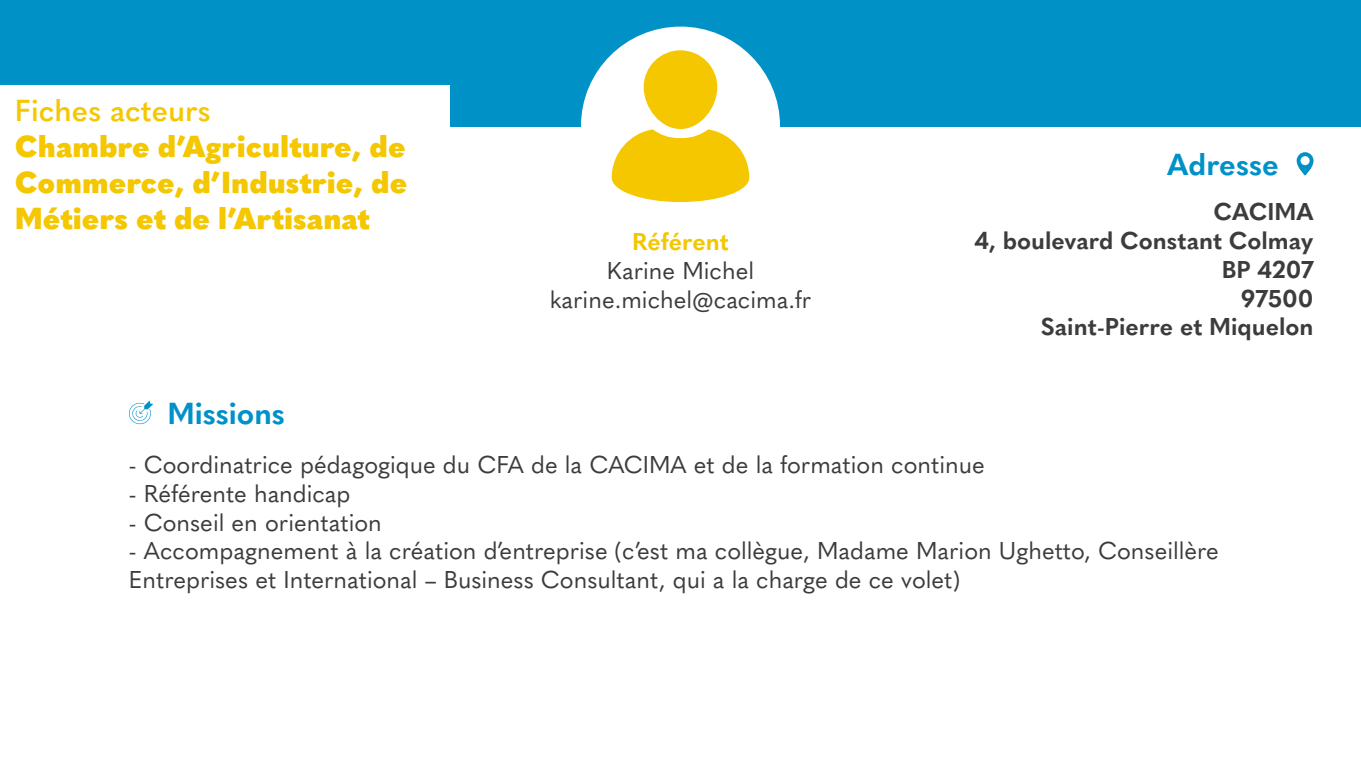
<style>
.page{position:relative;width:1361px;height:766px;background:#fff}
.page>*{position:absolute;margin:0;border:0;box-sizing:border-box;transform-origin:0 0}
.t1{font:900 30px/36px "Quasimoda";color:#f4c700;text-align:justify}
.t2{font:700 30px "Quasimoda";color:#0091c8}
.t3{font:600 30px "Quasimoda";color:#f4c700}
.t4{font:24px/28.8px "Quasimoda";color:#3c3c3d;text-align:center}
.t5{font:700 24px/28.8px "Quasimoda";color:#3c3c3d;text-align:right}
.t6{font:700 24px "Quasimoda";color:#f3c700}
</style>
<div class="page">
<div style="left:0;top:0;width:1361px;height:126px;background:#0091c7"></div>
<div style="left:581px;top:27px;width:199px;height:199px;background:#fff;border-radius:50%"></div>
<div style="left:0;top:85px;width:449px;height:82px;background:#fff"></div>
<div style="left:644px;top:50px;width:73px;height:79px;background:#f5c700;border-radius:37px"></div>
<svg style="left:612px;top:129px;width:137px;height:73px"></svg>
<svg style="left:129px;top:400px;width:24px;height:25px"></svg>
<svg style="left:1296px;top:152px;width:17px;height:23px"></svg>
<p class="t3" style="left:15px;top:87px;width:197px">Fiches acteurs</p>
<p class="t1" style="left:15px;top:126px;width:394px">Chambre d’Agriculture, de Commerce, d’Industrie, de Métiers et de l’Artisanat</p>
<p class="t2" style="left:167px;top:389px;width:119px">Missions</p>
<p class="t6" style="left:632px;top:223px;width:98px">Référent</p>
<p class="t4" style="left:550px;top:254px;width:263px">Karine Michel karine.michel@cacima.fr</p>
<p class="t2" style="left:1167px;top:141px;width:113px">Adresse</p>
<p class="t5" style="left:974px;top:195px;width:341px">CACIMA<br>4, boulevard Constant Colmay<br>BP 4207<br>97500<br>Saint-Pierre et Miquelon</p>
<p class="t4" style="left:129px;top:448px;width:857px">- Coordinatrice pédagogique du CFA de la CACIMA et de la formation continue</p>
<p class="t4" style="left:129px;top:477px;width:223px">- Référente handicap</p>
<p class="t4" style="left:129px;top:506px;width:254px">- Conseil en orientation</p>
<p class="t4" style="left:129px;top:534px;width:1091px;text-align:left">- Accompagnement à la création d’entreprise (c’est ma collègue, Madame Marion Ughetto, Conseillère<br>Entreprises et International – Business Consultant, qui a la charge de ce volet)</p>
</div>
